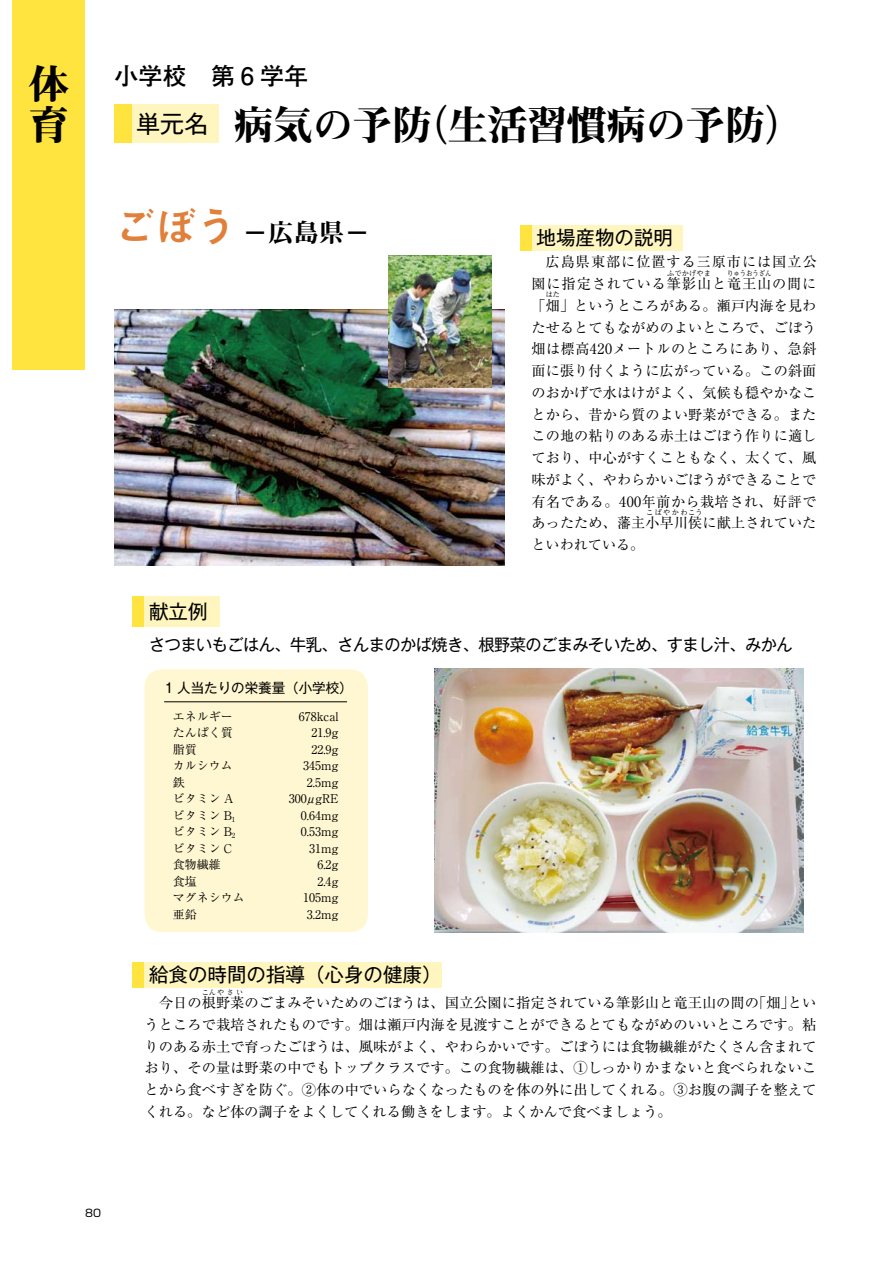
<style>
.page{position:relative;width:893px;height:1263px;background:#fff}
.page>*{position:absolute;margin:0;border:0;box-sizing:border-box;transform-origin:0 0}
.t1{font:40.5px/40.5px "Midashi Min Pro MA31";letter-spacing:-.02em;color:#000}
.t2{font:25.5px "Midashi Min Pro MA31";color:#000}
.t3{font:700 24px "Futo Go B101 Pro";color:#000}
.t4{font:24px "Gothic MB101 Pro";color:#000}
.t5{font:19.5px "Gothic MB101 Pro";color:#000}
.t6{font:16.5px "Gothic MB101 Pro";letter-spacing:-.03em;color:#000}
.t7{font:14.25px/21.8px "Ryumin Pro";letter-spacing:.01em;color:#000;text-align:justify}
.t8{font:14.25px/21.8px "Ryumin Pro";letter-spacing:.07em;color:#000;text-align:right}
.t9{font:13.5px "Gothic MB101 Pro";color:#000}
.t10{font:12px/16.5px "Ryumin Pro";color:#000}
.t11{font:10.5px "Shin Go Pro";color:#000}
.t12{font:7.2px "Ryumin Pro";letter-spacing:.035em;color:#000}
.t13{font:7.2px "Ryumin Pro";color:#000;scale:.89 1}
.t14{font:7.2px "Ryumin Pro";letter-spacing:.195em;color:#000}
.s1{font-family:"Midashi Go Pro MB31";font-size:40.5px;color:#e0803a}
</style>
<div class="page">
<img style="left:115px;top:310px;width:390px;height:255px">
<img style="left:388px;top:255px;width:104px;height:132px">
<div style="left:13px;top:0;width:72px;height:370px;background:#ffe33f"></div>
<div style="left:115px;top:104px;width:17px;height:39px;background:#ffe33f"></div>
<div style="left:132px;top:104px;width:87px;height:39px;background:#fff5bf"></div>
<div style="left:520px;top:225px;width:12px;height:25px;background:#ffe33f"></div>
<div style="left:532px;top:225px;width:150px;height:25px;background:#fff5bf"></div>
<div style="left:132px;top:962px;width:13px;height:25px;background:#ffe33f"></div>
<div style="left:145px;top:962px;width:297px;height:25px;background:#fff5bf"></div>
<div style="left:145px;top:669px;width:223px;height:263px;background:#fff7d1;border-radius:17px"></div>
<hr style="left:164px;top:701px;width:98px;height:1px;background:#000">
<hr style="left:262px;top:701px;width:85px;height:1px;background:#000">
<img style="left:434px;top:669px;width:369px;height:263px">
<div style="left:132px;top:597px;width:13px;height:30px;background:#ffe33f"></div>
<div style="left:145px;top:597px;width:75px;height:30px;background:#fff5bf"></div>
<h1 class="t1" style="left:29px;top:60px;width:42px">体育</h1>
<h3 class="t3" style="left:115px;top:57px;width:195px">小学校　第 6 学年</h3>
<h3 class="t4" style="left:136px;top:104px;width:73px">単元名</h3>
<h1 class="t1" style="left:234px;top:101px;width:573px">病気の予防（生活習慣病の予防）</h1>
<h2 class="t2" style="left:115px;top:213px;width:257px"><span class="s1">ごぼう</span> −広島県−</h2>
<h3 class="t5" style="left:537px;top:222px;width:138px">地場産物の説明</h3>
<p class="t8" style="left:531px;top:250px;width:286px">広島県東部に位置する三原市には国立公園に指定されている筆影山と竜王山の間に</p>
<p class="t12" style="left:667px;top:267px;width:45px">ふでかげやま</p>
<p class="t13" style="left:727px;top:267px;width:51px">りゅうおうざん</p>
<p class="t7" style="left:532px;top:294px;width:286px">「畑」というところがある。瀬戸内海を見わ</p>
<p class="t12" style="left:546px;top:289px;width:16px">はた</p>
<p class="t7" style="left:532px;top:315px;width:286px">たせるとてもながめのよいところで、ごぼう畑は標高420メートルのところにあり、急斜面に張り付くように広がっている。この斜面のおかげで水はけがよく、気候も穏やかなことから、昔から質のよい野菜ができる。またこの地の粘りのある赤土はごぼう作りに適しており、中心がすくこともなく、太くて、風味がよく、やわらかいごぼうができることで有名である。400年前から栽培され、好評であったため、藩主小早川侯に献上されていた</p>
<p class="t14" style="left:646px;top:507px;width:58px">こばやかわこう</p>
<p class="t7" style="left:532px;top:533px;width:114px">といわれている。</p>
<h3 class="t5" style="left:149px;top:596px;width:60px">献立例</h3>
<p class="t6" style="left:149px;top:631px;width:645px">さつまいもごはん、牛乳、さんまのかば焼き、根野菜のごまみそいため、すまし汁、みかん</p>
<p class="t9" style="left:165px;top:677px;width:190px">1 人当たりの栄養量（小学校）</p>
<p class="t10" style="left:173px;top:707px;width:73px">エネルギー　たんぱく質　脂質　<br>カルシウム　鉄　<br>ビタミン Aビタミン B<sub>1</sub>ビタミン B<sub>2</sub>ビタミン C食物繊維<br>食塩<br>マグネシウム亜鉛</p>
<p class="t10" style="left:289px;top:707px;width:51px;text-align:right">678kcal<br>21.9g<br>22.9g<br>345mg<br>2.5mg<br>300μgRE<br>0.64mg　0.53mg　31mg<br>6.2g<br>2.4g<br>105mg<br>3.2mg</p>
<h3 class="t5" style="left:149px;top:958px;width:294px">給食の時間の指導（心身の健康）</h3>
<p class="t12" style="left:202px;top:986px;width:43px">こんやさい</p>
<p class="t7" style="left:145px;top:1013px;width:673px">うところで栽培されたものです。畑は瀬戸内海を見渡すことができるとてもながめのいいところです。粘りのある赤土で育ったごぼうは、風味がよく、やわらかいです。ごぼうには食物繊維がたくさん含まれており、その量は野菜の中でもトップクラスです。この食物繊維は、①しっかりかまないと食べられないことから食べすぎを防ぐ。②体の中でいらなくなったものを体の外に出してくれる。③お腹の調子を整えてくれる。など体の調子をよくしてくれる働きをします。よくかんで食べましょう。</p>
<p class="t7" style="left:159px;top:991px;width:659px">今日の根野菜のごまみそいためのごぼうは、国立公園に指定されている筆影山と竜王山の間の｢畑｣とい</p>
<p class="t11" style="left:85px;top:1204px;width:17px">80</p>
</div>
